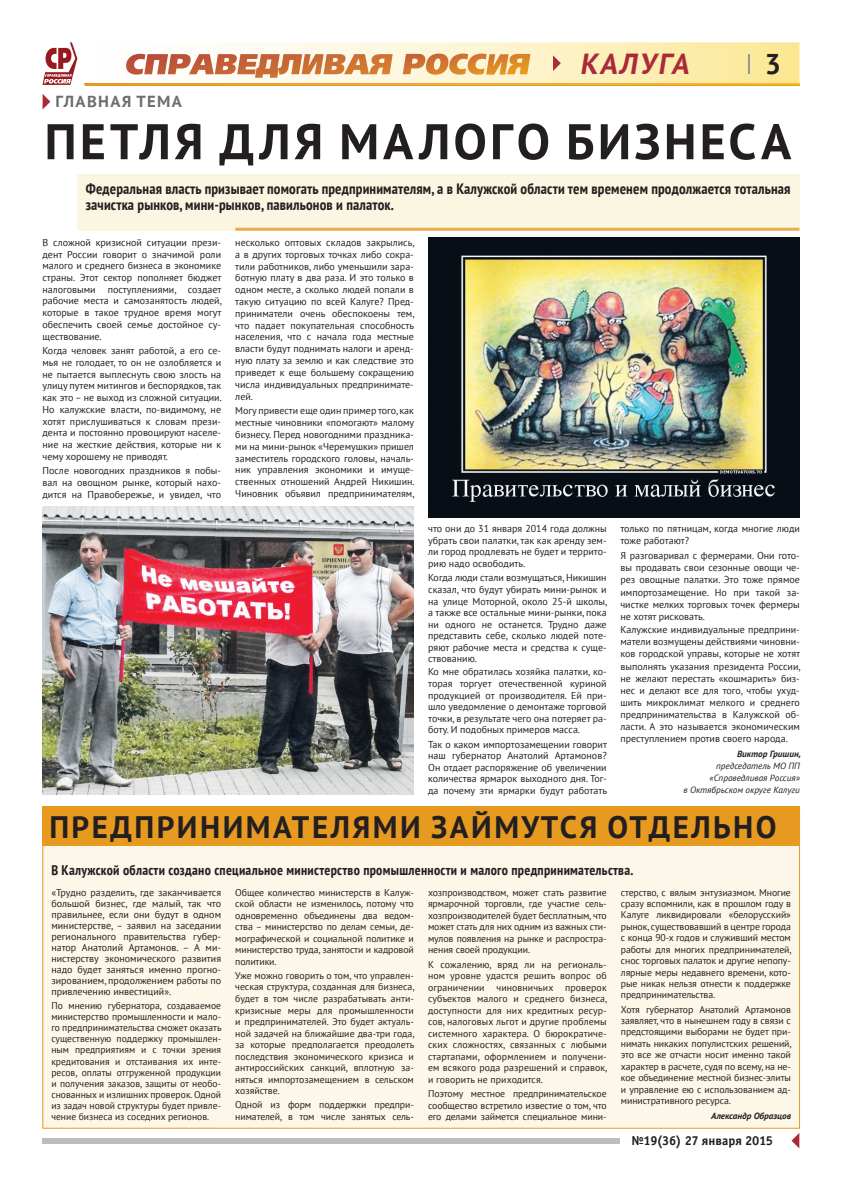
<style>
.page{position:relative;width:842px;height:1191px;background:#fff}
.page>*{position:absolute;margin:0;border:0;box-sizing:border-box;transform-origin:0 0}
.t1{font:700 50px "PT Sans";letter-spacing:.065em;color:#231f20}
.t2{font:700 31px "PT Sans";letter-spacing:.08em;color:#231f20}
.t3{font:italic 700 29px "PT Sans";color:#aa2a39}
.t4{font:700 28.5px "PT Sans";color:#231f20}
.t5{font:700 16px "PT Sans";letter-spacing:.08em;color:#6c6d70;scale:1.04 1}
.t6{font:700 condensed 15px/16px "PT Sans";letter-spacing:.01em;color:#231f20}
.t7{font:700 condensed 14px "PT Sans";letter-spacing:.02em;color:#231f20}
.t8{font:700 13px "Officina Sans C";letter-spacing:-.015em;color:#231f20}
.t9{font:10px/11.8px "PT Sans";color:#231f20;text-align:justify}
.t10{font:9.8px/11.5px "PT Sans";letter-spacing:-.01em;color:#231f20;text-align:justify}
.t11{font:italic 9px/11.9px "PT Sans";color:#231f20;text-align:right}
.t12{font:italic 700 9px "PT Sans";color:#231f20}
</style>
<div class="page">
<div style="left:43px;top:1137px;width:577px;height:6px;background:#bcbdc0"></div>
<img style="left:77px;top:42px;width:722px;height:43px">
<img style="left:85px;top:83px;width:714px;height:2px">
<svg style="left:43px;top:42px;width:34px;height:43px"></svg>
<svg style="left:125px;top:54px;width:268px;height:24px"></svg>
<svg style="left:403px;top:54px;width:127px;height:21px"></svg>
<svg style="left:553px;top:55px;width:8px;height:16px"></svg>
<hr style="left:748px;top:54px;width:2px;height:20px;background:#939598">
<svg style="left:791px;top:1133px;width:8px;height:15px"></svg>
<svg style="left:43px;top:94px;width:7px;height:15px"></svg>
<div style="left:77px;top:174px;width:722px;height:57px;background:#fbf6e2"></div>
<hr style="left:235px;top:228px;width:564px;height:3px;background:#ecac4d">
<div style="left:43px;top:811px;width:756px;height:317px;background:#fdf7e9"></div>
<div style="left:42px;top:806px;width:757px;height:39px;background:#e79a20"></div>
<img style="left:428px;top:238px;width:371px;height:280px">
<img style="left:43px;top:506px;width:371px;height:288px">
<h3 class="t3" style="left:580px;top:45px;width:116px">КАЛУГА</h3>
<h3 class="t4" style="left:765px;top:45px;width:18px">3</h3>
<h3 class="t5" style="left:56px;top:91px;width:123px">ГЛАВНАЯ ТЕМА</h3>
<h1 class="t1" style="left:45px;top:108px;width:748px">ПЕТЛЯ ДЛЯ МАЛОГО БИЗНЕСА</h1>
<h3 class="t6" style="left:86px;top:181px;width:706px">Федеральная власть призывает помогать предпринимателям, а в Калужской области тем временем продолжается тотальная зачистка рынков, мини-рынков, павильонов и палаток.</h3>
<p class="t9" style="left:43px;top:236px;width:181px">В сложной кризисной ситуации прези&shy;дент России говорит о значимой роли малого и среднего бизнеса в экономике страны. Этот сектор пополняет бюджет налоговыми поступлениями, создает рабочие места и самозанятость людей, которые в такое трудное время могут обеспечить своей семье достойное су&shy;ществование.</p>
<p class="t9" style="left:43px;top:345px;width:181px">Когда человек занят работой, а его се&shy;мья не голодает, то он не озлобляется и не пытается выплеснуть свою злость на улицу путем митингов и беспорядков, так как это – не выход из сложной ситуации.<br>Но калужские власти, по-видимому, не хотят прислушиваться к словам прези&shy;дента и постоянно провоцируют населе&shy;ние на жесткие действия, которые ни к чему хорошему не приводят.</p>
<p class="t9" style="left:43px;top:464px;width:180px">После новогодних праздников я побы&shy;вал на овощном рынке, который нахо&shy;дится на Правобережье, и увидел, что</p>
<p class="t9" style="left:428px;top:523px;width:180px">что они до 31 января 2014 года должны убрать свои палатки, так как аренду зем&shy;ли город продлевать не будет и террито&shy;рию надо освободить.</p>
<p class="t9" style="left:428px;top:572px;width:181px">Когда люди стали возмущаться, Никишин сказал, что будут убирать мини-рынок и на улице Моторной, около 25-й школы, а также все остальные мини-рынки, пока ни одного не останется. Трудно даже представить себе, сколько людей поте&shy;ряют рабочие места и средства к суще&shy;ствованию.</p>
<p class="t9" style="left:428px;top:666px;width:180px">Ко мне обратилась хозяйка палатки, ко&shy;торая торгует отечественной куриной продукцией от производителя. Ей при&shy;шло уведомление о демонтаже торговой точки, в результате чего она потеряет ра&shy;боту. И подобных примеров масса.</p>
<p class="t9" style="left:428px;top:738px;width:180px">Так о каком импортозамещении говорит наш губернатор Анатолий Артамонов?<br>Он отдает распоряжение об увеличении количества ярмарок выходного дня. Тог&shy;да почему эти ярмарки будут работать</p>
<p class="t9" style="left:235px;top:236px;width:181px">несколько оптовых складов закрылись, а в других торговых точках либо сокра&shy;тили работников, либо уменьшили зара&shy;ботную плату в два раза. И это только в одном месте, а сколько людей попали в такую ситуацию по всей Калуге? Пред&shy;приниматели очень обеспокоены тем, что падает покупательная способность населения, что с начала года местные власти будут поднимать налоги и аренд&shy;ную плату за землю и как следствие это приведет к еще большему сокращению числа индивидуальных предпринимате&shy;лей.</p>
<p class="t9" style="left:235px;top:404px;width:181px">Могу привести еще один пример того, как местные чиновники «помогают» малому бизнесу. Перед новогодними праздника&shy;ми на мини-рынок «Черемушки» пришел заместитель городского головы, началь&shy;ник управления экономики и имуще&shy;ственных отношений Андрей Никишин.<br>Чиновник объявил предпринимателям,</p>
<p class="t9" style="left:620px;top:522px;width:181px;line-height:12.1px">только по пятницам, когда многие люди тоже работают?</p>
<p class="t9" style="left:620px;top:549px;width:181px;line-height:12.1px">Я разговаривал с фермерами. Они гото&shy;вы продавать свои сезонные овощи че&shy;рез овощные палатки. Это тоже прямое импортозамещение. Но при такой за&shy;чистке мелких торговых точек фермеры не хотят рисковать.</p>
<p class="t9" style="left:620px;top:623px;width:182px;line-height:12.1px">Калужские индивидуальные предприни&shy;матели возмущены действиями чиновни&shy;ков городской управы, которые не хотят выполнять указания президента России, не желают перестать «кошмарить» биз&shy;нес и делают все для того, чтобы ухуд&shy;шить микроклимат мелкого и среднего предпринимательства в Калужской об&shy;ласти. А это называется экономическим преступлением против своего народа.</p>
<p class="t12" style="left:737px;top:747px;width:65px">Виктор Гришин,</p>
<p class="t11" style="left:683px;top:759px;width:118px">председатель МО ПП «Справедливая Россия»<br>в Октябрьском округе Калуги</p>
<h2 class="t2" style="left:49px;top:806px;width:729px">ПРЕДПРИНИМАТЕЛЯМИ ЗАЙМУТСЯ ОТДЕЛЬНО</h2>
<h3 class="t7" style="left:51px;top:860px;width:584px">В Калужской области создано специальное министерство промышленности и малого предпринимательства.</h3>
<p class="t9" style="left:51px;top:886px;width:171px;line-height:11.1px">«Трудно разделить, где заканчивается большой бизнес, где малый, так что правильнее, если они будут в одном министерстве, – заявил на заседании регионального правительства губер&shy;натор Анатолий Артамонов. – А ми&shy;нистерству экономического развития надо будет заняться именно прогно&shy;зированием, продолжением работы по привлечению инвестиций».</p>
<p class="t10" style="left:51px;top:1000px;width:172px;line-height:11.1px">По мнению губернатора, создаваемое министерство промышленности и мало&shy;го предпринимательства сможет оказать существенную поддержку промышлен&shy;ным предприятиям и с точки зрения кредитования и отстаивания их инте&shy;ресов, оплаты отгруженной продукции и получения заказов, защиты от необо&shy;снованных и излишних проверок. Одной из задач новой структуры будет привле&shy;чение бизнеса из соседних регионов.</p>
<p class="t10" style="left:235px;top:886px;width:180px">Общее количество министерств в Калуж&shy;ской области не изменилось, потому что одновременно объединены два ведом&shy;ства – министерство по делам семьи, де&shy;мографической и социальной политике и министерство труда, занятости и кадровой политики.</p>
<p class="t10" style="left:235px;top:969px;width:181px">Уже можно говорить о том, что управлен&shy;ческая структура, созданная для бизнеса, будет в том числе разрабатывать анти&shy;кризисные меры для промышленности и предпринимателей. Это будет актуаль&shy;ной задачей на ближайшие два-три года, за которые предполагается преодолеть последствия экономического кризиса и антироссийских санкций, вплотную за&shy;няться импортозамещением в сельском хозяйстве.</p>
<p class="t10" style="left:235px;top:1099px;width:180px">Одной из форм поддержки предпри&shy;нимателей, в том числе занятых сель-</p>
<p class="t10" style="left:428px;top:886px;width:180px">хозпроизводством, может стать развитие ярмарочной торговли, где участие сель&shy;хозпроизводителей будет бесплатным, что может стать для них одним из важных сти&shy;мулов появления на рынке и распростра&shy;нения своей продукции.</p>
<p class="t10" style="left:428px;top:958px;width:181px">К сожалению, вряд ли на региональ&shy;ном уровне удастся решить вопрос об ограничении чиновничьих проверок субъектов малого и среднего бизнеса, доступности для них кредитных ресур&shy;сов, налоговых льгот и другие проблемы системного характера. О бюрократиче&shy;ских сложностях, связанных с любыми стартапами, оформлением и получени&shy;ем всякого рода разрешений и справок, и говорить не приходится.</p>
<p class="t10" style="left:428px;top:1087px;width:180px">Поэтому местное предпринимательское сообщество встретило известие о том, что его делами займется специальное мини-</p>
<p class="t10" style="left:621px;top:886px;width:172px">стерство, с вялым энтузиазмом. Многие сразу вспомнили, как в прошлом году в Калуге ликвидировали «белорусский» рынок, существовавший в центре города с конца 90-х годов и служивший местом работы для многих предпринимателей, снос торговых палаток и другие непопу&shy;лярные меры недавнего времени, кото&shy;рые никак нельзя отнести к поддержке предпринимательства.</p>
<p class="t10" style="left:621px;top:1003px;width:172px">Хотя губернатор Анатолий Артамонов заявляет, что в нынешнем году в связи с предстоящими выборами не будет при&shy;нимать никаких популистских решений, это все же отчасти носит именно такой характер в расчете, судя по всему, на не&shy;кое объединение местной бизнес-элиты и управление ею с использованием ад&shy;министративного ресурса.</p>
<p class="t12" style="left:711px;top:1109px;width:81px">Александр Образцов</p>
<h3 class="t8" style="left:631px;top:1136px;width:143px">№19(36) 27 января 2015</h3>
</div>
